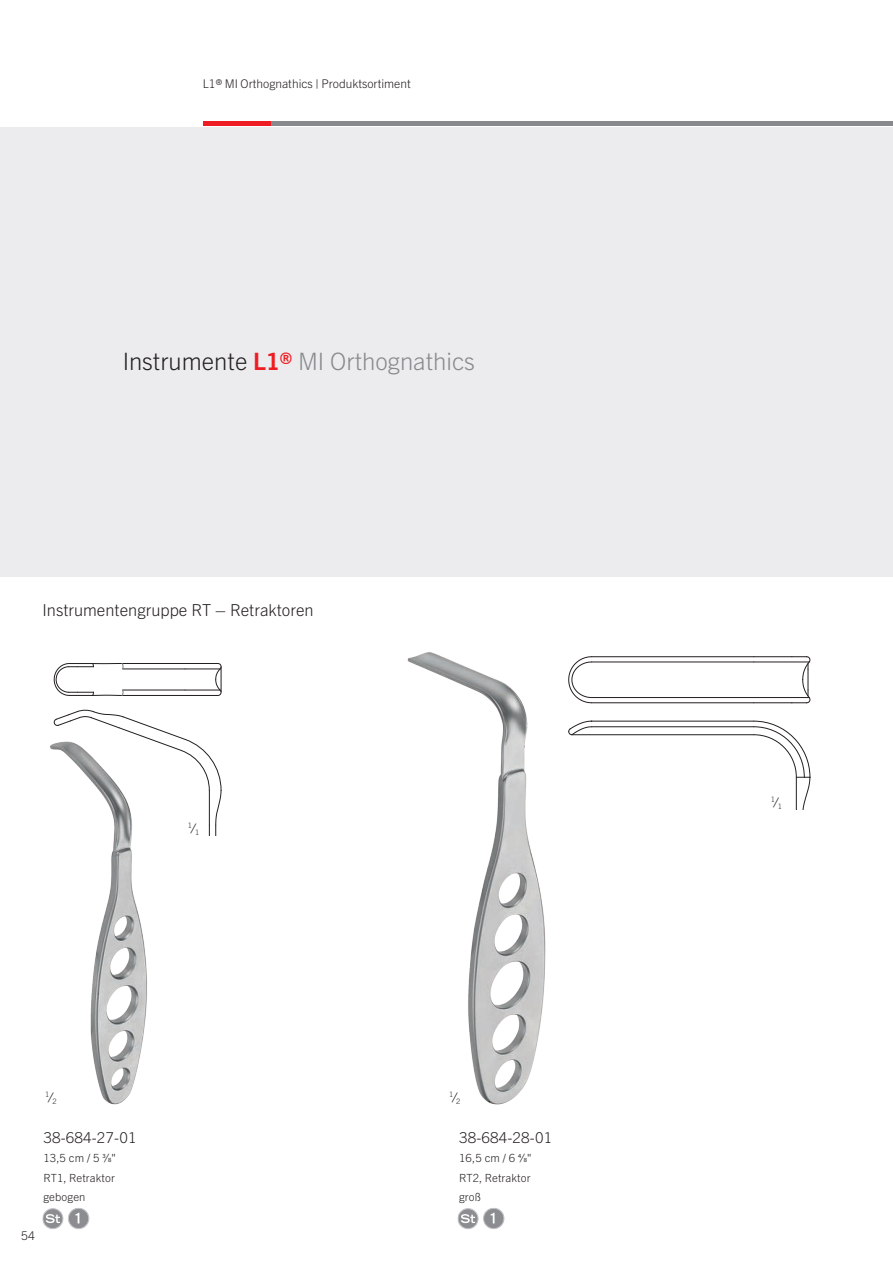
<style>
.page{position:relative;width:893px;height:1263px;background:#fff}
.page>*{position:absolute;margin:0;border:0;box-sizing:border-box;transform-origin:0 0}
.t1{font:300 24px "Trade Gothic Next LT Pro";color:#87898c}
.t2{font:300 16.5px "Trade Gothic Next LT Pro";color:#231f20}
.t3{font:300 15px "Trade Gothic Next LT Pro";letter-spacing:.01em;color:#231f20}
.t4{font:300 12px "Trade Gothic Next LT Pro";color:#231f20}
.t5{font:300 11.25px/19.5px "Trade Gothic Next LT Pro";letter-spacing:.01em;color:#231f20}
.t6{font:300 7.5px "Trade Gothic Next LT Pro";color:#231f20}
.s1{color:#231f20}
.s2{font-weight:700;color:#ee1d23}
.s3{font-size:12.75px}
.s4{font-weight:400;font-size:5.7px}
</style>
<div class="page">
<hr style="left:203px;top:121px;width:68px;height:4px;background:#ee1d23">
<div style="left:0;top:128px;width:893px;height:449px;background:#ececee"></div>
<hr style="left:271px;top:121px;width:622px;height:4px;background:#87898c">
<img style="left:50px;top:743px;width:97px;height:362px">
<hr style="left:572px;top:734px;width:182px;height:1px;background:#231f20">
<hr style="left:592px;top:721px;width:162px;height:1px;background:#231f20">
<hr style="left:592px;top:726px;width:162px;height:1px;background:#231f20">
<svg style="left:568px;top:721px;width:24px;height:14px"></svg>
<svg style="left:753px;top:721px;width:57px;height:89px"></svg>
<hr style="left:592px;top:702px;width:162px;height:1px;background:#231f20">
<hr style="left:592px;top:656px;width:162px;height:1px;background:#231f20">
<hr style="left:754px;top:702px;width:53px;height:1px;background:#231f20">
<hr style="left:754px;top:656px;width:53px;height:1px;background:#231f20">
<svg style="left:568px;top:656px;width:24px;height:47px"></svg>
<hr style="left:592px;top:697px;width:162px;height:1px;background:#231f20">
<hr style="left:592px;top:662px;width:162px;height:1px;background:#231f20">
<hr style="left:754px;top:697px;width:55px;height:1px;background:#231f20">
<hr style="left:754px;top:662px;width:55px;height:1px;background:#231f20">
<svg style="left:802px;top:656px;width:8px;height:47px"></svg>
<svg style="left:54px;top:710px;width:167px;height:125px"></svg>
<hr style="left:122px;top:695px;width:62px;height:1px;background:#231f20">
<hr style="left:122px;top:663px;width:62px;height:1px;background:#231f20">
<hr style="left:184px;top:663px;width:34px;height:1px;background:#231f20">
<hr style="left:184px;top:695px;width:34px;height:1px;background:#231f20">
<hr style="left:123px;top:690px;width:62px;height:1px;background:#231f20">
<hr style="left:123px;top:669px;width:62px;height:1px;background:#231f20">
<svg style="left:185px;top:663px;width:37px;height:33px"></svg>
<svg style="left:54px;top:663px;width:69px;height:33px"></svg>
<img style="left:407px;top:652px;width:139px;height:453px">
<svg style="left:42px;top:1208px;width:47px;height:21px"></svg>
<svg style="left:457px;top:1208px;width:47px;height:21px"></svg>
<p class="t4" style="left:203px;top:75px;width:209px">L1® MI Orthognathics | Produktsortiment</p>
<h1 class="t1" style="left:123px;top:344px;width:354px"><span class="s1">Instrumente</span> <span class="s2">L1®</span> MI Orthognathics</h1>
<h2 class="t2" style="left:43px;top:598px;width:273px">Instrumentengruppe RT – Retraktoren</h2>
<p class="t6" style="left:188px;top:824px;width:13px">1<span class="s3">⁄</span>1</p>
<p class="t6" style="left:45px;top:1093px;width:13px">1<span class="s3">⁄</span>2</p>
<p class="t6" style="left:449px;top:1093px;width:13px">1<span class="s3">⁄</span>2</p>
<h3 class="t3" style="left:43px;top:1127px;width:95px">38-684-27-01</h3>
<p class="t5" style="left:43px;top:1148px;width:74px">13,5 cm / 5 <sup>3</sup>⁄<span class="s4">8</span>"<br>RT1, Retraktor gebogen</p>
<h3 class="t3" style="left:459px;top:1127px;width:95px">38-684-28-01</h3>
<p class="t5" style="left:459px;top:1148px;width:74px">16,5 cm / 6 <sup>4</sup>⁄<span class="s4">8</span>"<br>RT2, Retraktor groß</p>
<p class="t4" style="left:21px;top:1227px;width:15px">54</p>
<p class="t6" style="left:771px;top:798px;width:13px">1<span class="s3">⁄</span>1</p>
</div>
